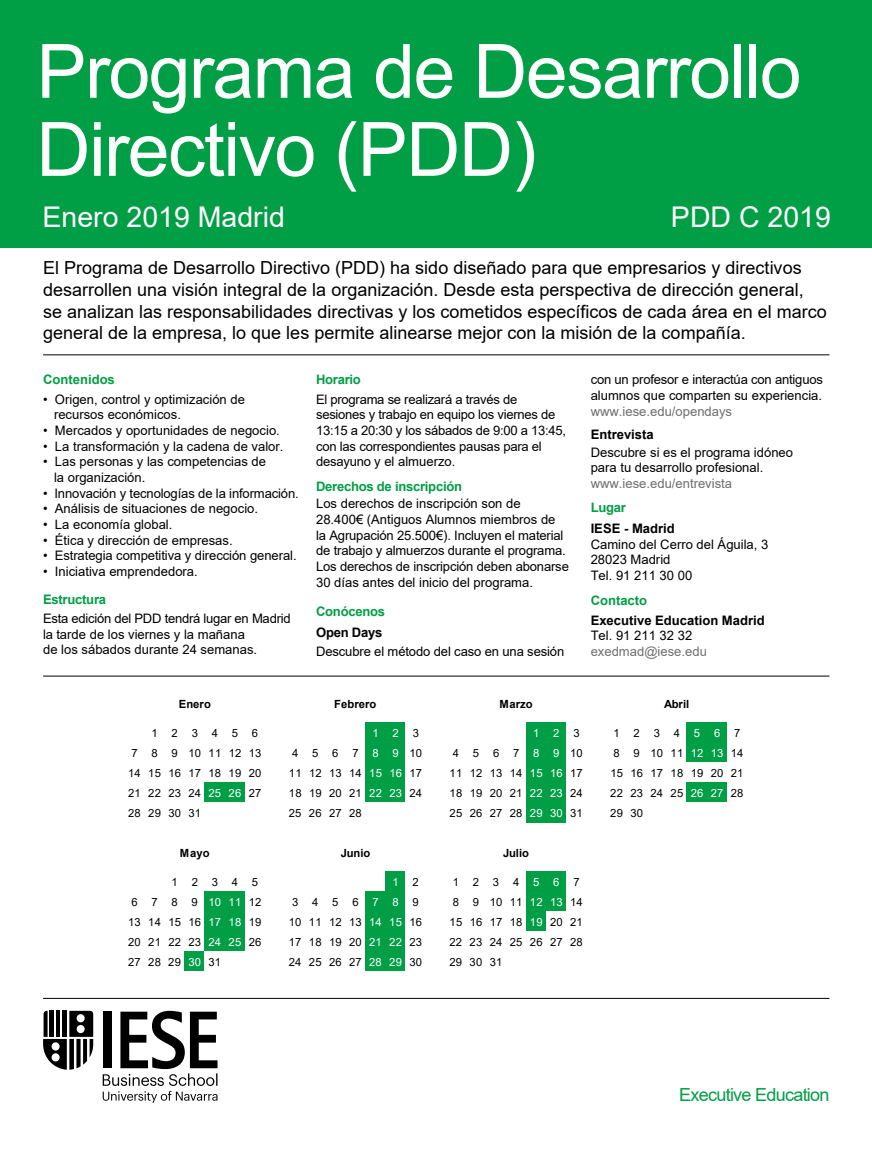
<style>
.page{position:relative;width:872px;height:1149px;background:#fff}
.page>*{position:absolute;margin:0;border:0;box-sizing:border-box;transform-origin:0 0}
.t1{font:75px/78px "Arial";letter-spacing:-.02em;color:#fff}
.t2{font:28.5px "Arial";color:#fff}
.t3{font:18px/21.6px "Arial";color:#000}
.t4{font:18px "Arial";letter-spacing:-.04em;color:#009e45}
.t5{font:13.05px/15.6px "Arial";color:#000}
.t6{font:13.05px/15.6px "Arial";letter-spacing:-.02em;color:#000}
.t7{font:700 13.05px "Arial";letter-spacing:-.02em;color:#009e45}
.t8{font:700 13.05px "Arial";color:#000}
.t9{font:13.05px "Arial";color:#6e6e6e}
.t10{font:700 13.05px "Arial";color:#009e45}
.t11{font:13.05px "Arial";color:#706f6f}
.t12{font:700 13.05px "Arial";letter-spacing:-.02em;color:#000}
.t13{font:11.25px "Arial";letter-spacing:.015em;color:#000}
.t14{font:11.25px "Arial";letter-spacing:1.23em;color:#000}
.t15{font:700 11.25px "Arial";letter-spacing:.005em;color:#000}
.t16{font:11.25px "Arial";letter-spacing:1.23em;color:#fff}
.s1{color:#000}
.s2{color:#fff}
</style>
<div class="page">
<svg style="left:43px;top:1010px;width:50px;height:59px"></svg>
<svg style="left:103px;top:1010px;width:114px;height:92px"></svg>
<hr style="left:43px;top:997px;width:786px;height:1px;background:#000">
<div style="left:0;top:0;width:872px;height:248px;background:#009e45"></div>
<hr style="left:43px;top:354px;width:786px;height:1px;background:#000">
<hr style="left:43px;top:675px;width:786px;height:1px;background:#000">
<div style="left:365px;top:722px;width:41px;height:40px;background:#009e45"></div>
<div style="left:405px;top:722px;width:121px;height:40px;background:#fff"></div>
<div style="left:526px;top:722px;width:40px;height:40px;background:#009e45"></div>
<div style="left:686px;top:722px;width:41px;height:40px;background:#009e45"></div>
<div style="left:365px;top:762px;width:41px;height:20px;background:#009e45"></div>
<div style="left:405px;top:762px;width:121px;height:20px;background:#fff"></div>
<div style="left:526px;top:762px;width:40px;height:20px;background:#009e45"></div>
<div style="left:204px;top:782px;width:41px;height:20px;background:#009e45"></div>
<div style="left:365px;top:782px;width:41px;height:20px;background:#009e45"></div>
<div style="left:405px;top:782px;width:121px;height:20px;background:#fff"></div>
<div style="left:526px;top:782px;width:40px;height:20px;background:#009e45"></div>
<div style="left:686px;top:782px;width:41px;height:20px;background:#009e45"></div>
<div style="left:526px;top:802px;width:40px;height:20px;background:#009e45"></div>
<div style="left:385px;top:870px;width:21px;height:21px;background:#009e45"></div>
<div style="left:405px;top:870px;width:121px;height:21px;background:#fff"></div>
<div style="left:526px;top:870px;width:40px;height:21px;background:#009e45"></div>
<div style="left:204px;top:890px;width:41px;height:21px;background:#009e45"></div>
<div style="left:365px;top:890px;width:41px;height:21px;background:#009e45"></div>
<div style="left:405px;top:890px;width:121px;height:21px;background:#fff"></div>
<div style="left:526px;top:890px;width:40px;height:21px;background:#009e45"></div>
<div style="left:204px;top:910px;width:41px;height:21px;background:#009e45"></div>
<div style="left:365px;top:910px;width:41px;height:21px;background:#009e45"></div>
<div style="left:405px;top:910px;width:121px;height:21px;background:#fff"></div>
<div style="left:526px;top:910px;width:20px;height:21px;background:#009e45"></div>
<div style="left:546px;top:910px;width:201px;height:21px;background:#fff"></div>
<div style="left:204px;top:931px;width:41px;height:20px;background:#009e45"></div>
<div style="left:365px;top:931px;width:41px;height:20px;background:#009e45"></div>
<div style="left:405px;top:931px;width:342px;height:20px;background:#fff"></div>
<div style="left:184px;top:951px;width:21px;height:20px;background:#009e45"></div>
<div style="left:204px;top:951px;width:162px;height:20px;background:#fff"></div>
<div style="left:365px;top:951px;width:41px;height:20px;background:#009e45"></div>
<div style="left:405px;top:951px;width:342px;height:20px;background:#fff"></div>
<h1 class="t1" style="left:36px;top:32px;width:766px">Programa de Desarrollo<br>Directivo (PDD)</h1>
<h2 class="t2" style="left:43px;top:197px;width:244px">Enero 2019 Madrid</h2>
<h2 class="t2" style="left:671px;top:197px;width:161px">PDD C 2019</h2>
<p class="t3" style="left:43px;top:257px;width:785px">El Programa de Desarrollo Directivo (PDD) ha sido diseñado para que empresarios y directivos desarrollen una visión integral de la organización. Desde esta perspectiva de dirección general, se analizan las responsabilidades directivas y los cometidos específicos de cada área en el marco general de la empresa, lo que les permite alinearse mejor con la misión de la compañía.</p>
<p class="t10" style="left:43px;top:370px;width:73px">Contenidos</p>
<p class="t5" style="left:54px;top:391px;width:192px;text-indent:-11px">• Origen, control y optimización de recursos económicos.</p>
<p class="t5" style="left:43px;top:422px;width:238px">• Mercados y oportunidades de negocio.</p>
<p class="t5" style="left:43px;top:438px;width:242px">• La transformación y la cadena de valor.</p>
<p class="t5" style="left:54px;top:454px;width:214px;text-indent:-11px">• Las personas y las competencias de la organización.</p>
<p class="t5" style="left:43px;top:485px;width:257px">• Innovación y tecnologías de la información.</p>
<p class="t5" style="left:43px;top:500px;width:216px">• Análisis de situaciones de negocio.</p>
<p class="t5" style="left:43px;top:516px;width:131px">• La economía global.</p>
<p class="t5" style="left:43px;top:532px;width:191px">• Ética y dirección de empresas.</p>
<p class="t5" style="left:43px;top:547px;width:255px">• Estrategia competitiva y dirección general.</p>
<p class="t5" style="left:43px;top:563px;width:156px">• Iniciativa emprendedora.</p>
<p class="t7" style="left:43px;top:589px;width:64px">Estructura</p>
<p class="t5" style="left:43px;top:610px;width:249px">Esta edición del PDD tendrá lugar en Madrid la tarde de los viernes y la mañana<br>de los sábados durante 24 semanas.</p>
<p class="t7" style="left:316px;top:370px;width:46px">Horario</p>
<p class="t6" style="left:316px;top:391px;width:251px">El programa se realizará a través de sesiones y trabajo en equipo los viernes de 13:15 a 20:30 y los sábados de 9:00 a 13:45, con las correspondientes pausas para el desayuno y el almuerzo.</p>
<p class="t7" style="left:316px;top:477px;width:147px">Derechos de inscripción</p>
<p class="t5" style="left:316px;top:496px;width:254px">Los derechos de inscripción son de 28.400€ (Antiguos Alumnos miembros de<br>la Agrupación 25.500€). Incluyen el material de trabajo y almuerzos durante el programa.<br>Los derechos de inscripción deben abonarse 30 días antes del inicio del programa.</p>
<p class="t7" style="left:316px;top:601px;width:71px">Conócenos</p>
<p class="t12" style="left:316px;top:622px;width:68px">Open Days</p>
<p class="t5" style="left:316px;top:642px;width:250px">Descubre el método del caso en una sesión</p>
<p class="t5" style="left:590px;top:371px;width:234px">con un profesor e interactúa con antiguos alumnos que comparten su experiencia.</p>
<p class="t9" style="left:590px;top:402px;width:143px">www.iese.edu/opendays</p>
<p class="t8" style="left:590px;top:425px;width:65px">Entrevista</p>
<p class="t5" style="left:590px;top:444px;width:204px">Descubre si es el programa idóneo para tu desarrollo profesional.</p>
<p class="t9" style="left:590px;top:474px;width:143px">www.iese.edu/entrevista</p>
<p class="t7" style="left:590px;top:498px;width:37px">Lugar</p>
<p class="t8" style="left:590px;top:519px;width:86px">IESE - Madrid</p>
<p class="t5" style="left:590px;top:536px;width:179px">Camino del Cerro del Águila, 3<br>28023 Madrid<br>Tel. 91 211 30 00</p>
<p class="t10" style="left:590px;top:590px;width:58px">Contacto</p>
<p class="t8" style="left:590px;top:610px;width:176px">Executive Education Madrid</p>
<p class="t5" style="left:590px;top:627px;width:103px">Tel. 91 211 32 32</p>
<p class="t11" style="left:590px;top:642px;width:118px">exedmad@iese.edu</p>
<p class="t15" style="left:179px;top:696px;width:34px">Enero</p>
<p class="t15" style="left:334px;top:696px;width:44px">Febrero</p>
<p class="t15" style="left:499px;top:696px;width:35px">Marzo</p>
<p class="t15" style="left:664px;top:696px;width:27px">Abril</p>
<p class="t13" style="left:151px;top:724px;width:108px">123456</p>
<p class="t16" style="left:372px;top:724px;width:48px">12<span class="s1">3</span></p>
<p class="t16" style="left:533px;top:724px;width:48px">12<span class="s1">3</span></p>
<p class="t14" style="left:613px;top:724px;width:128px">1234<span class="s2">56</span>7</p>
<p class="t13" style="left:131px;top:744px;width:131px">7 8 9 10111213</p>
<p class="t14" style="left:292px;top:744px;width:131px">4567<span class="s2">89</span>10</p>
<p class="t14" style="left:453px;top:744px;width:131px">4567<span class="s2">89</span>10</p>
<p class="t13" style="left:613px;top:744px;width:131px">8 9 1011<span class="s2">1213</span>14</p>
<p class="t13" style="left:128px;top:765px;width:135px">14 15 16 17 18 19 20</p>
<p class="t13" style="left:289px;top:765px;width:135px">11 12 13 14 <span class="s2">15 16</span> 17</p>
<p class="t13" style="left:449px;top:765px;width:135px">11 12 13 14 <span class="s2">15 16</span> 17</p>
<p class="t13" style="left:610px;top:765px;width:135px">15 16 17 18 19 20 21</p>
<p class="t13" style="left:128px;top:785px;width:135px">21 22 23 24 <span class="s2">25 26</span> 27</p>
<p class="t13" style="left:289px;top:785px;width:135px">18 19 20 21 <span class="s2">22 23</span> 24</p>
<p class="t13" style="left:449px;top:785px;width:135px">18 19 20 21 <span class="s2">22 23</span> 24</p>
<p class="t13" style="left:610px;top:785px;width:135px">22 23 24 25 <span class="s2">26 27</span> 28</p>
<p class="t13" style="left:128px;top:805px;width:74px">28 29 30 31</p>
<p class="t13" style="left:289px;top:805px;width:74px">25 26 27 28</p>
<p class="t13" style="left:449px;top:805px;width:135px">25 26 27 28 <span class="s2">29 30</span> 31</p>
<p class="t13" style="left:610px;top:805px;width:34px">29 30</p>
<p class="t15" style="left:180px;top:844px;width:31px">Mayo</p>
<p class="t15" style="left:341px;top:844px;width:31px">Junio</p>
<p class="t15" style="left:503px;top:844px;width:28px">Julio</p>
<p class="t13" style="left:172px;top:873px;width:88px">12345</p>
<p class="t16" style="left:392px;top:873px;width:28px">1 <span class="s1">2</span></p>
<p class="t14" style="left:453px;top:873px;width:128px">1234<span class="s2">56</span>7</p>
<p class="t13" style="left:131px;top:893px;width:131px">6 7 8 9 <span class="s2">1011</span>12</p>
<p class="t14" style="left:292px;top:893px;width:128px">3456<span class="s2">78</span>9</p>
<p class="t13" style="left:453px;top:893px;width:131px">8 9 1011<span class="s2">1213</span>14</p>
<p class="t13" style="left:128px;top:913px;width:135px">13 14 15 16 <span class="s2">17 18</span> 19</p>
<p class="t13" style="left:289px;top:913px;width:135px">10 11 12 13 <span class="s2">14 15</span> 16</p>
<p class="t13" style="left:449px;top:913px;width:135px">15 16 17 18 <span class="s2">19</span> 20 21</p>
<p class="t13" style="left:128px;top:933px;width:135px">20 21 22 23 <span class="s2">24 25</span> 26</p>
<p class="t13" style="left:289px;top:933px;width:135px">17 18 19 20 <span class="s2">21 22</span> 23</p>
<p class="t13" style="left:449px;top:933px;width:135px">22 23 24 25 26 27 28</p>
<p class="t13" style="left:128px;top:953px;width:94px">27 28 29 <span class="s2">30</span> 31</p>
<p class="t13" style="left:289px;top:953px;width:135px">24 25 26 27 <span class="s2">28 29</span> 30</p>
<p class="t13" style="left:449px;top:953px;width:54px">29 30 31</p>
<h3 class="t4" style="left:679px;top:1082px;width:152px">Executive Education</h3>
</div>
